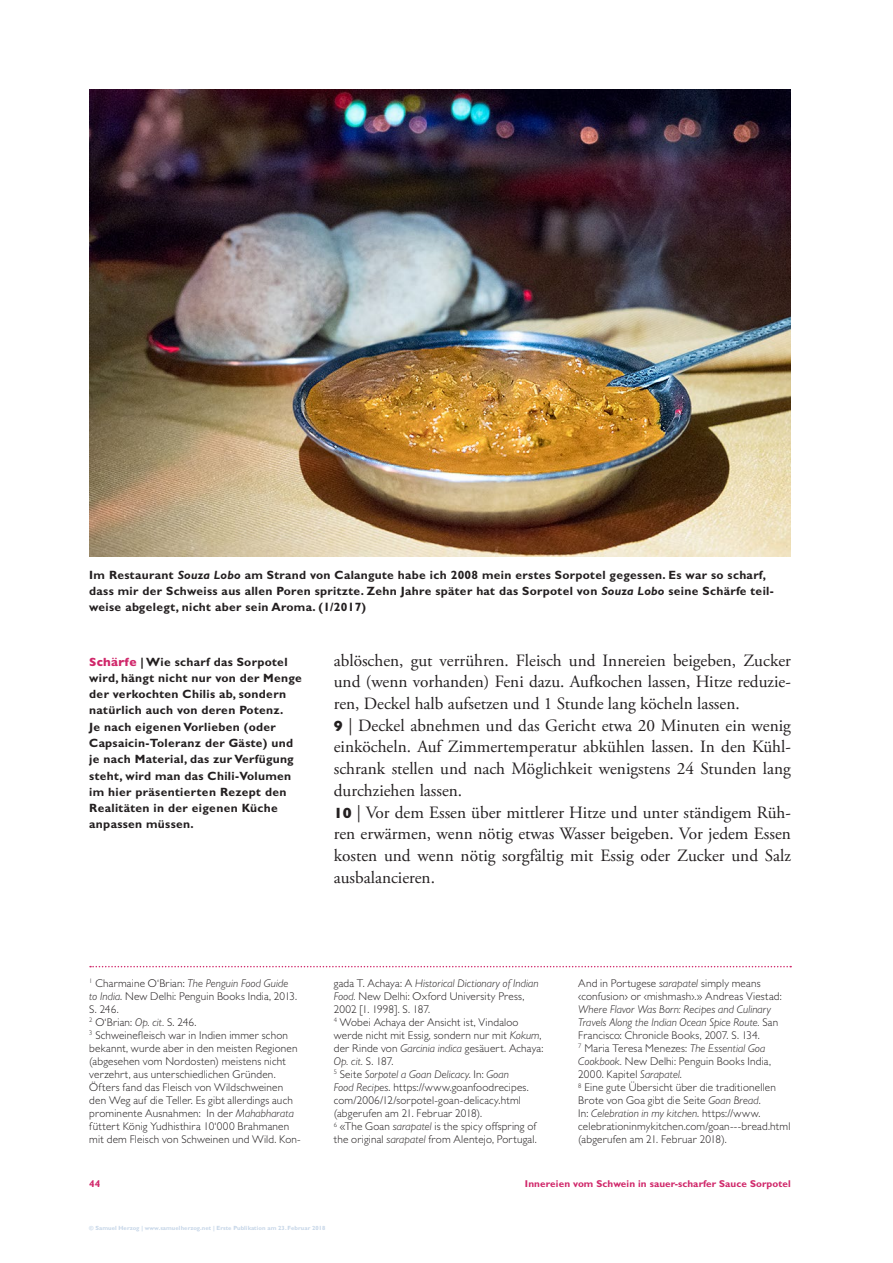
<style>
.page{position:relative;width:893px;height:1263px;background:#fff}
.page>*{position:absolute;margin:0;border:0;box-sizing:border-box;transform-origin:0 0}
.Zubereitung_-_11_5_R{font:17.25px/21.8px "Adobe Garamond Pro";color:#231f20;text-align:justify}
.Marginaltext_-_8_Bol{font:700 12px/16.4px "Gill Sans MT Pro";letter-spacing:.025em;color:#231f20}
.Bildlegende_-_8_Bold{font:700 12px/16.4px "Gill Sans MT Pro";letter-spacing:.025em;color:#231f20}
.Anmerkungen_-_7_5_Li{font:300 11.25px/13px "Gill Sans MT Pro";letter-spacing:.015em;color:#231f20}
.t1{font:700 9.9px "Gill Sans MT Pro";letter-spacing:.01em;color:#d0276a}
.Copyright_-_4_Heavy{font:700 6px "Gill Sans MT Pro";letter-spacing:.01em;color:#c6d6e8}
.s1{font-style:italic}
.s2{font-weight:800;color:#d0276a}
.s3{font-family:"Gill Sans MT Pro";font-weight:800;font-size:15px}
</style>
<div class="page">
<svg style="left:90px;top:966px;width:701px;height:1px"></svg>
<img style="left:89px;top:89px;width:702px;height:468px">
<p class="Bildlegende_-_8_Bold" style="left:89px;top:566px;width:686px">Im Restaurant <span class="s1">Souza Lobo</span> am Strand von Calangute habe ich 2008 mein erstes Sorpotel gegessen. Es war so scharf, dass mir der Schweiss aus allen Poren spritzte. Zehn Jahre später hat das Sorpotel von <span class="s1">Souza Lobo</span> seine Schärfe teil&shy;weise abgelegt, nicht aber sein Aroma. (1/2017)</p>
<p class="Marginaltext_-_8_Bol" style="left:89px;top:653px;width:214px"><span class="s2">Schärfe</span> | Wie scharf das Sorpotel wird, hängt nicht nur von der Menge der verkochten Chilis ab, sondern natürlich auch von deren Potenz.<br>Je nach eigenen Vorlieben (oder<br>Capsaicin-Toleranz der Gäste) und je nach Material, das zur Verfügung steht, wird man das Chili-Volumen im hier präsentierten Rezept den<br>Realitäten in der eigenen Küche anpassen müssen.</p>
<p class="Zubereitung_-_11_5_R" style="left:334px;top:650px;width:459px">ablöschen, gut verrühren. Fleisch und Innereien beigeben, Zucker und (wenn vorhanden) Feni dazu. Aufkochen lassen, Hitze reduzie&shy;ren, Deckel halb aufsetzen und 1 Stunde lang köcheln lassen.</p>
<p class="Zubereitung_-_11_5_R" style="left:334px;top:715px;width:459px"><span class="s3">9</span> | Deckel abnehmen und das Gericht etwa 20 Minuten ein wenig einköcheln. Auf Zimmertemperatur abkühlen lassen. In den Kühl&shy;schrank stellen und nach Möglichkeit wenigstens 24 Stunden lang durchziehen lassen.</p>
<p class="Zubereitung_-_11_5_R" style="left:334px;top:802px;width:459px"><span class="s3">10</span> | Vor dem Essen über mittlerer Hitze und unter ständigem Rüh&shy;ren erwärmen, wenn nötig etwas Wasser beigeben. Vor jedem Essen kosten und wenn nötig sorgfältig mit Essig oder Zucker und Salz ausbalancieren.</p>
<p class="Anmerkungen_-_7_5_Li" style="left:89px;top:976px;width:209px"><sup>1</sup> Charmaine O‘Brian: <span class="s1">The Penguin Food Guide to India</span>. New Delhi: Penguin Books India, 2013.<br>S. 246.</p>
<p class="Anmerkungen_-_7_5_Li" style="left:89px;top:1015px;width:109px"><sup>2</sup> O‘Brian: <span class="s1">Op. cit.</span> S. 246.</p>
<p class="Anmerkungen_-_7_5_Li" style="left:89px;top:1028px;width:213px"><sup>3</sup> Schweinefleisch war in Indien immer schon bekannt, wurde aber in den meisten Regionen (abgesehen vom Nordosten) meistens nicht verzehrt, aus unterschiedlichen Gründen.<br>Öfters fand das Fleisch von Wildschweinen den Weg auf die Teller. Es gibt allerdings auch prominente Ausnahmen: In der <span class="s1">Mahabharata </span>füttert König Yudhisthira 10‘000 Brahmanen mit dem Fleisch von Schweinen und Wild. Kon-</p>
<p class="Anmerkungen_-_7_5_Li" style="left:334px;top:976px;width:206px">gada T. Achaya: A <span class="s1">Historical Dictionary of Indian<br>Food.</span> New Delhi: Oxford University Press,<br>2002 [1. 1998]. S. 187.</p>
<p class="Anmerkungen_-_7_5_Li" style="left:334px;top:1015px;width:211px"><sup>4</sup> Wobei Achaya der Ansicht ist, Vindaloo werde nicht mit Essig, sondern nur mit <span class="s1">Kokum</span>, der Rinde von <span class="s1">Garcinia indica</span> gesäuert. Achaya:<br><span class="s1">Op. cit.</span> S. 187.</p>
<p class="Anmerkungen_-_7_5_Li" style="left:334px;top:1068px;width:197px"><sup>5</sup> Seite <span class="s1">Sorpotel a Goan Delicacy</span>. In: <span class="s1">Goan Food Recipes</span>. https://www.goanfoodrecipes. com/2006/12/sorpotel-goan-delicacy.html (abgerufen am 21. Februar 2018).</p>
<p class="Anmerkungen_-_7_5_Li" style="left:334px;top:1120px;width:204px"><sup>6</sup> «The Goan <span class="s1">sarapatel</span> is the spicy offspring of the original <span class="s1">sarapatel</span> from Alentejo, Portugal.</p>
<p class="Anmerkungen_-_7_5_Li" style="left:578px;top:976px;width:205px">And in Portugese <span class="s1">sarapatel</span> simply means ‹confusion› or ‹mishmash›.» Andreas Viestad:<br><span class="s1">Where Flavor Was Born: Recipes and Culinary Travels Along the Indian Ocean Spice Route.</span> San Francisco: Chronicle Books, 2007. S. 134.</p>
<p class="Anmerkungen_-_7_5_Li" style="left:578px;top:1042px;width:194px"><sup>7</sup> Maria Teresa Menezes: <span class="s1">The Essential Goa<br>Cookbook.</span> New Delhi: Penguin Books India,<br>2000. Kapitel <span class="s1">Sarapatel</span>.</p>
<p class="Anmerkungen_-_7_5_Li" style="left:578px;top:1081px;width:214px"><sup>8</sup> Eine gute Übersicht über die traditionellen Brote von Goa gibt die Seite <span class="s1">Goan Bread</span>.<br>In: <span class="s1">Celebration in my kitchen</span>. https://www. celebrationinmykitchen.com/goan---bread.html (abgerufen am 21. Februar 2018).</p>
<p class="t1" style="left:89px;top:1177px;width:13px">44</p>
<p class="t1" style="left:525px;top:1177px;width:267px">Innereien vom Schwein in sauer-scharfer Sauce Sorpotel</p>
<p class="Copyright_-_4_Heavy" style="left:89px;top:1224px;width:238px">© Samuel Herzog | www.samuelherzog.net | Erste Publikation am 23. Februar 2018</p>
</div>
